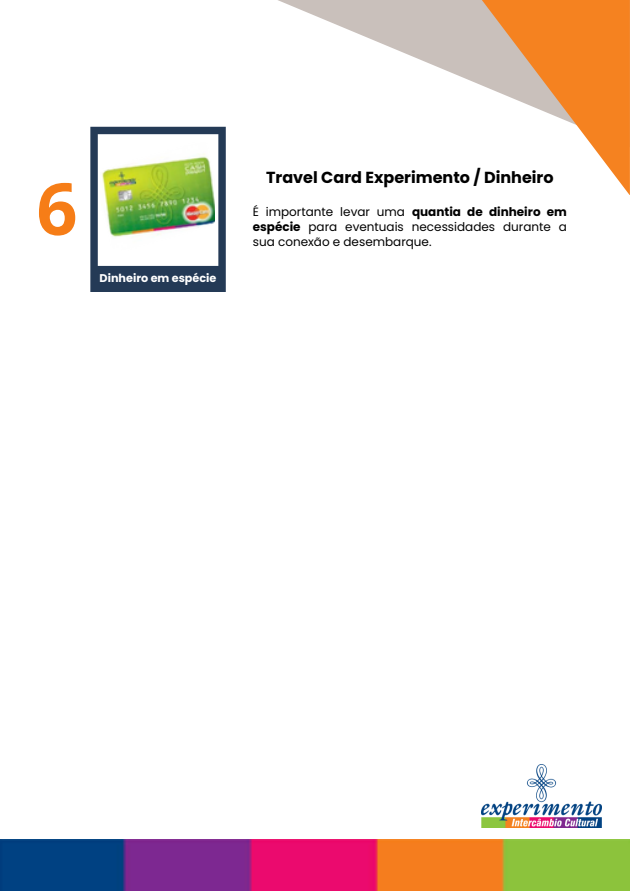
<style>
.page{position:relative;width:630px;height:891px;background:#fff}
.page>*{position:absolute;margin:0;border:0;box-sizing:border-box;transform-origin:0 0}
.t1{font:700 72px "Open Sans";color:#f67d17}
.t2{font:700 16px "Poppins";color:#000}
.t3{font:12px/15.2px "Poppins";color:#000}
.t4{font:700 11.2px "Poppins";color:#fff}
.s1{font-weight:700}
</style>
<div class="page">
<img style="left:0;top:840px;width:630px;height:51px">
<img style="left:481px;top:764px;width:120px;height:63px">
<svg style="left:278px;top:0;width:204px;height:86px"></svg>
<svg style="left:482px;top:0;width:148px;height:195px"></svg>
<svg style="left:90px;top:127px;width:135px;height:165px"></svg>
<img style="left:100px;top:142px;width:114px;height:108px">
<p class="t1" style="left:36px;top:158px;width:43px">6</p>
<h2 class="t4" style="left:100px;top:270px;width:118px">Dinheiro em espécie</h2>
<p class="t2" style="left:266px;top:166px;width:289px">Travel Card Experimento / Dinheiro</p>
<p class="t3" style="left:253px;top:204px;width:316px">É importante levar uma <span class="s1">quantia de dinheiro em espécie</span> para eventuais necessidades durante a</p>
<p class="t3" style="left:253px;top:234px;width:180px">sua conexão e desembarque.</p>
</div>
